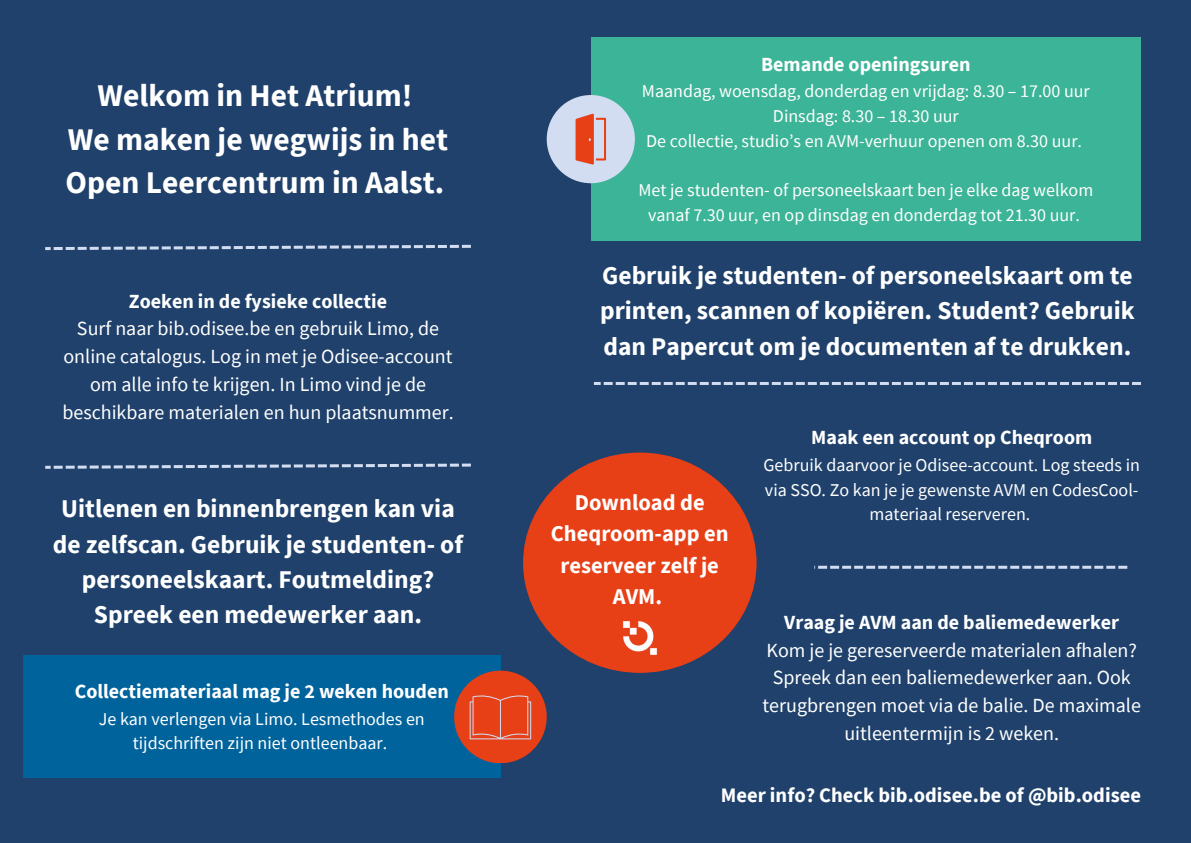
<style>
.page{position:relative;width:1191px;height:843px;background:#fff}
.page>*{position:absolute;margin:0;border:0;box-sizing:border-box;transform-origin:0 0}
.t1{font:700 31.5px/43.5px "Source Sans Pro";color:#fff;text-align:center}
.t2{font:700 25.5px/35.2px "Source Sans Pro";color:#fff;text-align:center}
.t3{font:700 22.5px/31.5px "Source Sans Pro";color:#fff;text-align:center}
.t4{font:700 20.5px "Source Sans Pro";color:#fff}
.t5{font:20px/27.8px "Source Sans Pro";color:#fff;text-align:center}
.t6{font:700 20px "Source Sans Pro";color:#fff}
.t7{font:18px/24.8px "Source Sans Pro";color:#fff;text-align:center}
.s1{font-weight:700}
</style>
<div class="page">
<div style="left:0;top:0;width:1190px;height:842px;background:#1f416b"></div>
<div style="left:590px;top:37px;width:550px;height:204px;background:#3cb497"></div>
<div style="left:546px;top:95px;width:89px;height:88px;background:#d3ddf2;border-radius:50%"></div>
<svg style="left:575px;top:114px;width:31px;height:50px"></svg>
<svg style="left:45px;top:245px;width:426px;height:5px"></svg>
<svg style="left:45px;top:463px;width:426px;height:5px"></svg>
<div style="left:23px;top:655px;width:477px;height:122px;background:#00639c"></div>
<div style="left:454px;top:670px;width:92px;height:93px;background:#e73f16;border-radius:50%"></div>
<svg style="left:469px;top:695px;width:62px;height:44px"></svg>
<svg style="left:594px;top:382px;width:546px;height:3px"></svg>
<div style="left:523px;top:452px;width:233px;height:220px;background:#e73f16;border-radius:50%"></div>
<img style="left:623px;top:621px;width:34px;height:34px">
<svg style="left:814px;top:565px;width:313px;height:3px"></svg>
<h4 class="t1" style="left:65px;top:73px;width:384px">Welkom in Het Atrium!<br>We maken je wegwijs in het<br>Open Leercentrum in Aalst.</h4>
<h2 class="t5" style="left:62px;top:286px;width:393px"><span class="s1">Zoeken in de fysieke collectie<br></span>Surf naar bib.odisee.be en gebruik Limo, de online catalogus. Log in met je Odisee-account om alle info te krijgen. In Limo vind je de beschikbare materialen en hun plaatsnummer.</h2>
<p class="t2" style="left:53px;top:490px;width:411px">Uitlenen en binnenbrengen kan via de zelfscan. Gebruik je studenten- of personeelskaart. Foutmelding?<br>Spreek een medewerker aan.</p>
<p class="t6" style="left:75px;top:678px;width:375px">Collectiemateriaal mag je 2 weken houden</p>
<p class="t7" style="left:99px;top:705px;width:327px">Je kan verlengen via Limo. Lesmethodes en tijdschriften zijn niet ontleenbaar.</p>
<h1 class="t6" style="left:761px;top:51px;width:211px">Bemande openingsuren</h1>
<p class="t7" style="left:642px;top:78px;width:449px">Maandag, woensdag, donderdag en vrijdag: 8.30 – 17.00 uur</p>
<p class="t7" style="left:772px;top:103px;width:187px">Dinsdag: 8.30 – 18.30 uur</p>
<p class="t7" style="left:646px;top:128px;width:437px">De collectie, studio’s en AVM-verhuur openen om 8.30 uur.</p>
<p class="t7" style="left:638px;top:177px;width:456px">Met je studenten- of personeelskaart ben je elke dag welkom vanaf 7.30 uur, en op dinsdag en donderdag tot 21.30 uur.</p>
<p class="t2" style="left:600px;top:257px;width:536px;text-align:justify">Gebruik je studenten- of personeelskaart om te printen, scannen of kopiëren. Student? Gebruik dan Papercut om je documenten af te drukken.</p>
<p class="t3" style="left:550px;top:485px;width:179px">Download de<br>Cheqroom-app en reserveer zelf je<br>AVM.</p>
<p class="t6" style="left:811px;top:424px;width:282px">Maak een account op Cheqroom</p>
<h2 class="t7" style="left:763px;top:452px;width:378px">Gebruik daarvoor je Odisee-account. Log steeds in via SSO. Zo kan je je gewenste AVM en CodesCool&shy;materiaal reserveren.</h2>
<h3 class="t5" style="left:762px;top:607px;width:380px"><span class="s1">Vraag je AVM aan de baliemedewerker </span>Kom je je gereserveerde materialen afhalen?<br>Spreek dan een baliemedewerker aan. Ook terugbrengen moet via de balie. De maximale uitleentermijn is 2 weken.</h3>
<p class="t4" style="left:720px;top:781px;width:421px">Meer info? Check bib.odisee.be of @bib.odisee</p>
</div>
